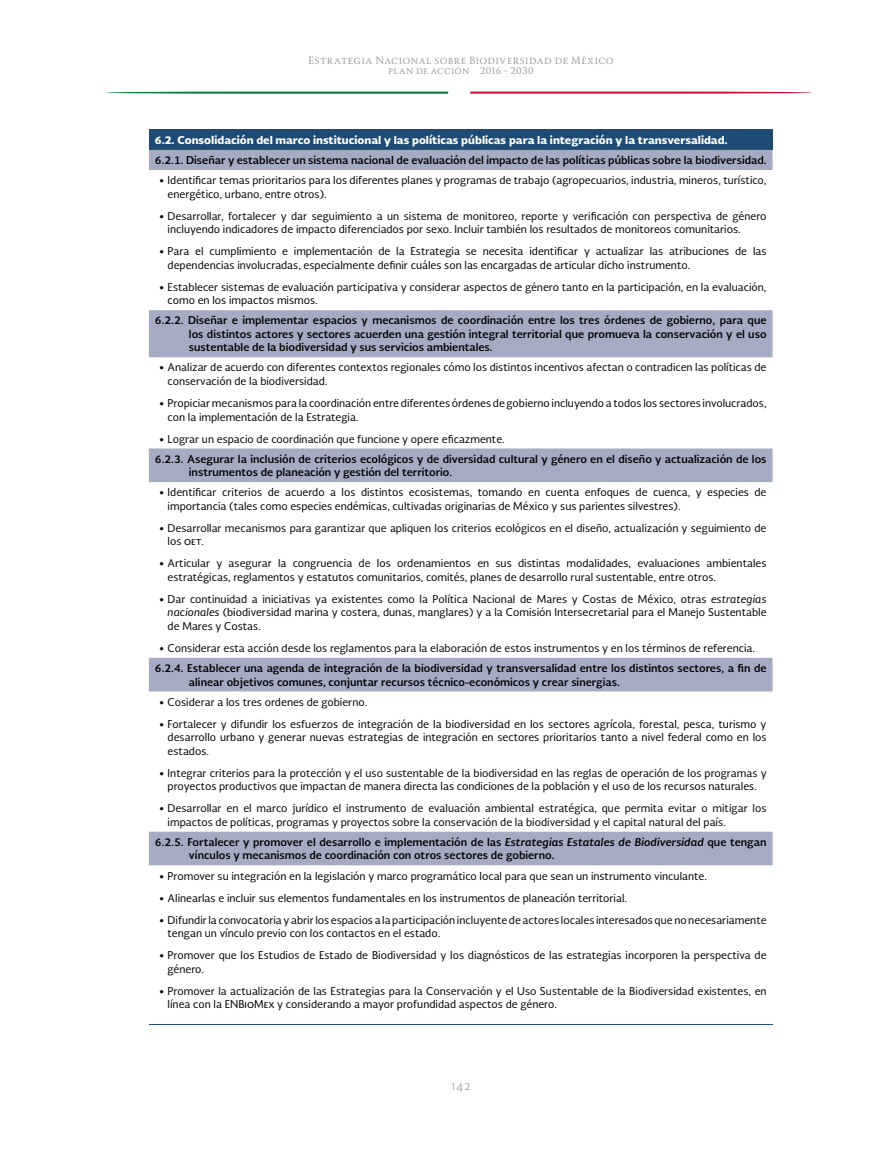
<style>
.page{position:relative;width:872px;height:1149px;background:#fff}
.page>*{position:absolute;margin:0;border:0;box-sizing:border-box;transform-origin:0 0}
.t1{font:300 12px "Soberana Sans";color:#969692}
.t2{font:10.5px/13.5px "Soberana Sans";color:#000}
.t3{font:700 10.5px/13.5px "Soberana Sans";color:#000}
.t4{font:900 10.5px "Soberana Sans";color:#fff}
.t5{font:9.75px "Soberana Titular";letter-spacing:.04em;color:#969692}
.t6{font:9px "Soberana Titular";letter-spacing:.035em;color:#969692}
.s1{font-family:"Calibri"}
.s2{font-family:"Calibri";font-weight:400}
.s3{font-weight:400}
.s4{font-style:italic}
</style>
<div class="page">
<svg style="left:106px;top:92px;width:342px;height:2px"></svg>
<svg style="left:470px;top:91px;width:342px;height:3px"></svg>
<div style="left:149px;top:130px;width:623px;height:20px;background:#1e4b75"></div>
<svg style="left:149px;top:150px;width:623px;height:715px"></svg>
<hr style="left:149px;top:1023px;width:624px;height:1px;background:#1e4b75">
<p class="t5" style="left:308px;top:54px;width:307px">Estrategia Nacional sobre Biodiversidad de México</p>
<p class="t6" style="left:388px;top:65px;width:147px">plan de acción 2016 - 2030</p>
<p class="t4" style="left:155px;top:132px;width:574px">6.2. Consolidación del marco institucional y las políticas públicas para la integración y la transversalidad.</p>
<p class="t3" style="left:155px;top:153px;width:613px">6.2.1. Diseñar y establecer un sistema nacional de evaluación del impacto de las políticas públicas sobre la biodiversidad.</p>
<p class="t2" style="left:168px;top:173px;width:600px;text-indent:-9px"><span class="s1">•</span> Identificar temas prioritarios para los diferentes planes y programas de trabajo (agropecuarios, industria, mineros, turístico, energético, urbano, entre otros).</p>
<p class="t2" style="left:168px;top:208px;width:600px;text-indent:-9px"><span class="s1">•</span> Desarrollar, fortalecer y dar seguimiento a un sistema de monitoreo, reporte y verificación con perspectiva de género incluyendo indicadores de impacto diferenciados por sexo. Incluir también los resultados de monitoreos comunitarios.</p>
<p class="t2" style="left:168px;top:244px;width:600px;text-indent:-9px"><span class="s1">•</span> Para el cumplimiento e implementación de la Estrategia se necesita identificar y actualizar las atribuciones de las dependencias involucradas, especialmente definir cuáles son las encargadas de articular dicho instrumento.</p>
<p class="t2" style="left:168px;top:280px;width:600px;text-indent:-9px"><span class="s1">•</span> Establecer sistemas de evaluación participativa y considerar aspectos de género tanto en la participación, en la evaluación, como en los impactos mismos.</p>
<p class="t3" style="left:189px;top:313px;width:579px;text-align:justify;text-indent:-34px">6.2.2. Diseñar e implementar espacios y mecanismos de coordinación entre los tres órdenes de gobierno, para que los distintos actores y sectores acuerden una gestión integral territorial que promueva la conservación y el uso sustentable de la biodiversidad y sus servicios ambientales.</p>
<p class="t2" style="left:168px;top:360px;width:600px;text-indent:-9px"><span class="s1">•</span> Analizar de acuerdo con diferentes contextos regionales cómo los distintos incentivos afectan o contradicen las políticas de conservación de la biodiversidad.</p>
<p class="t2" style="left:168px;top:396px;width:600px;text-indent:-9px"><span class="s1">•</span> Propiciar mecanismos para la coordinación entre diferentes órdenes de gobierno incluyendo a todos los sectores involucrados, con la implementación de la Estrategia.</p>
<p class="t3" style="left:155px;top:428px;width:613px;line-height:20.1px;text-indent:4px"><span class="s2">•</span> <span class="s3">Lograr un espacio de coordinación que funcione y opere eficazmente.<br></span>6.2.3. Asegurar la inclusión de criterios ecológicos y de diversidad cultural y género en el diseño y actualización de los</p>
<p class="t3" style="left:189px;top:465px;width:265px">instrumentos de planeación y gestión del territorio.</p>
<p class="t2" style="left:168px;top:485px;width:600px;text-indent:-9px"><span class="s1">•</span> Identificar criterios de acuerdo a los distintos ecosistemas, tomando en cuenta enfoques de cuenca, y especies de importancia (tales como especies endémicas, cultivadas originarias de México y sus parientes silvestres).</p>
<p class="t2" style="left:168px;top:520px;width:600px;text-indent:-9px"><span class="s1">•</span> Desarrollar mecanismos para garantizar que apliquen los criterios ecológicos en el diseño, actualización y seguimiento de los oet.</p>
<p class="t2" style="left:168px;top:556px;width:600px;text-indent:-9px"><span class="s1">•</span> Articular y asegurar la congruencia de los ordenamientos en sus distintas modalidades, evaluaciones ambientales estratégicas, reglamentos y estatutos comunitarios, comités, planes de desarrollo rural sustentable, entre otros.</p>
<p class="t2" style="left:168px;top:591px;width:600px;text-align:justify;text-indent:-9px"><span class="s1">•</span> Dar continuidad a iniciativas ya existentes como la Política Nacional de Mares y Costas de México, otras <span class="s4">estrategias nacionales</span> (biodiversidad marina y costera, dunas, manglares) y a la Comisión Intersecretarial para el Manejo Sustentable de Mares y Costas.</p>
<p class="t3" style="left:155px;top:637px;width:613px;line-height:20.1px;text-indent:4px"><span class="s2">•</span> <span class="s3">Considerar esta acción desde los reglamentos para la elaboración de estos instrumentos y en los términos de referencia.<br></span>6.2.4. Establecer una agenda de integración de la biodiversidad y transversalidad entre los distintos sectores, a fin de</p>
<p class="t3" style="left:189px;top:674px;width:432px">alinear objetivos comunes, conjuntar recursos técnico-económicos y crear sinergias.</p>
<p class="t2" style="left:159px;top:694px;width:210px"><span class="s1">•</span> Cosiderar a los tres ordenes de gobierno.</p>
<p class="t2" style="left:168px;top:716px;width:600px;text-align:justify;text-indent:-9px"><span class="s1">•</span> Fortalecer y difundir los esfuerzos de integración de la biodiversidad en los sectores agrícola, forestal, pesca, turismo y desarrollo urbano y generar nuevas estrategias de integración en sectores prioritarios tanto a nivel federal como en los estados.</p>
<p class="t2" style="left:159px;top:765px;width:609px;text-align:center"><span class="s1">•</span> Integrar criterios para la protección y el uso sustentable de la biodiversidad en las reglas de operación de los programas y proyectos productivos que impactan de manera directa las condiciones de la población y el uso de los recursos naturales.</p>
<p class="t2" style="left:168px;top:801px;width:600px;text-indent:-9px"><span class="s1">•</span> Desarrollar en el marco jurídico el instrumento de evaluación ambiental estratégica, que permita evitar o mitigar los impactos de políticas, programas y proyectos sobre la conservación de la biodiversidad y el capital natural del país.</p>
<p class="t3" style="left:189px;top:834px;width:579px;text-indent:-34px">6.2.5. Fortalecer y promover el desarrollo e implementación de las <span class="s4">Estrategias Estatales de Biodiversidad</span> que tengan vínculos y mecanismos de coordinación con otros sectores de gobierno.</p>
<p class="t2" style="left:159px;top:868px;width:549px"><span class="s1">•</span> Promover su integración en la legislación y marco programático local para que sean un instrumento vinculante.</p>
<p class="t2" style="left:159px;top:890px;width:469px"><span class="s1">•</span> Alinearlas e incluir sus elementos fundamentales en los instrumentos de planeación territorial.</p>
<p class="t2" style="left:168px;top:912px;width:600px;text-indent:-9px"><span class="s1">•</span> Difundir la convocatoria y abrir los espacios a la participación incluyente de actores locales interesados que no necesariamente tengan un vínculo previo con los contactos en el estado.</p>
<p class="t2" style="left:168px;top:947px;width:600px;text-indent:-9px"><span class="s1">•</span> Promover que los Estudios de Estado de Biodiversidad y los diagnósticos de las estrategias incorporen la perspectiva de género.</p>
<p class="t2" style="left:168px;top:983px;width:600px;text-indent:-9px"><span class="s1">•</span> Promover la actualización de las Estrategias para la Conservación y el Uso Sustentable de la Biodiversidad existentes, en línea con la ENBioMex y considerando a mayor profundidad aspectos de género.</p>
<p class="t1" style="left:451px;top:1077px;width:22px">142</p>
</div>
